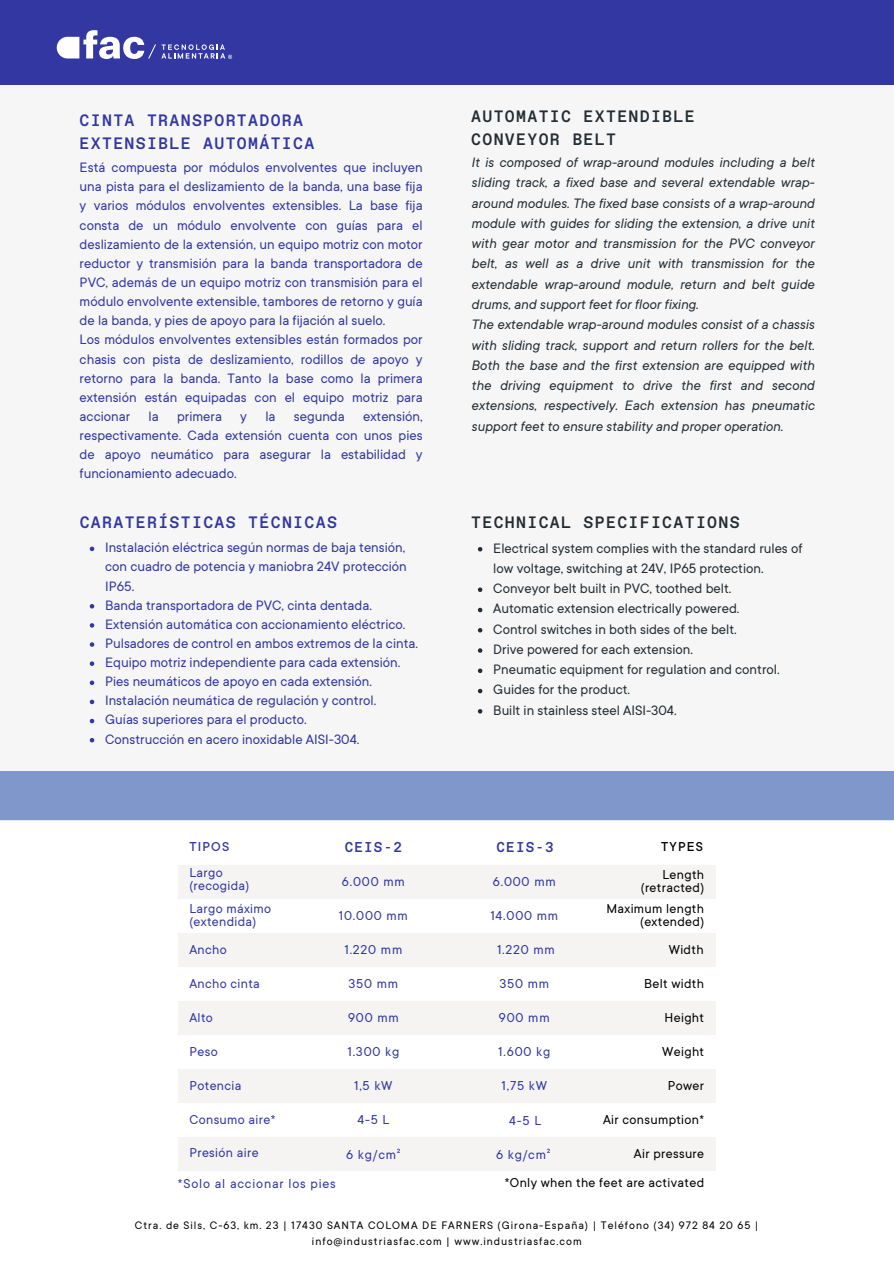
<style>
.page{position:relative;width:894px;height:1264px;background:#fff}
.page>*{position:absolute;margin:0;border:0;box-sizing:border-box;transform-origin:0 0}
.t1{font:500 16.5px/22.5px "Favorit Mono";letter-spacing:.08em;color:#3237a2}
.t2{font:500 16.5px/22.5px "Favorit Mono";letter-spacing:.08em;color:#232d34}
.t3{font:15px/19.2px "TT Commons";color:#3237a2}
.t4{font:italic 15px/20.2px "TT Commons";color:#232d34}
.t5{font:15px/20.2px "TT Commons";color:#232d34}
.t6{font:14.25px/13.5px "TT Commons";letter-spacing:.025em;color:#3237a2}
.t7{font:14.25px/13.5px "TT Commons";letter-spacing:.025em;color:#000;text-align:right}
.t8{font:14.25px "TT Commons";letter-spacing:.06em;color:#3237a2}
.t9{font:500 14.25px "Favorit Mono";letter-spacing:.08em;color:#3237a2}
.t10{font:500 14.25px "TT Commons";letter-spacing:.08em;color:#3237a2}
.t11{font:500 14.25px "TT Commons";letter-spacing:.08em;color:#000}
.t12{font:12px/16px "TT Commons";letter-spacing:.08em;color:#000;text-align:center}
</style>
<div class="page">
<div style="left:0;top:0;width:893px;height:85px;background:#3237a2"></div>
<div style="left:0;top:85px;width:893px;height:719px;background:#f6f6f6"></div>
<div style="left:0;top:771px;width:893px;height:49px;background:#8097cb"></div>
<svg style="left:57px;top:30px;width:175px;height:29px"></svg>
<svg style="left:90px;top:546px;width:4px;height:5px"></svg>
<svg style="left:90px;top:604px;width:4px;height:4px"></svg>
<svg style="left:90px;top:623px;width:4px;height:4px"></svg>
<svg style="left:90px;top:642px;width:4px;height:4px"></svg>
<svg style="left:90px;top:661px;width:4px;height:5px"></svg>
<svg style="left:90px;top:680px;width:4px;height:5px"></svg>
<svg style="left:90px;top:699px;width:4px;height:5px"></svg>
<svg style="left:90px;top:718px;width:4px;height:5px"></svg>
<svg style="left:90px;top:738px;width:4px;height:4px"></svg>
<svg style="left:477px;top:547px;width:5px;height:4px"></svg>
<svg style="left:477px;top:587px;width:5px;height:5px"></svg>
<svg style="left:477px;top:607px;width:5px;height:5px"></svg>
<svg style="left:477px;top:628px;width:5px;height:4px"></svg>
<svg style="left:477px;top:648px;width:5px;height:4px"></svg>
<svg style="left:477px;top:668px;width:5px;height:5px"></svg>
<svg style="left:477px;top:688px;width:5px;height:5px"></svg>
<svg style="left:477px;top:709px;width:5px;height:4px"></svg>
<div style="left:178px;top:865px;width:537px;height:34px;background:#f5f4f3"></div>
<div style="left:178px;top:933px;width:537px;height:34px;background:#f5f4f3"></div>
<div style="left:178px;top:1001px;width:537px;height:34px;background:#f5f4f3"></div>
<div style="left:178px;top:1069px;width:537px;height:34px;background:#f5f4f3"></div>
<div style="left:178px;top:1137px;width:537px;height:34px;background:#f5f4f3"></div>
<p class="t1" style="left:80px;top:109px;width:236px">CINTA TRANSPORTADORA<br>EXTENSIBLE AUTOMÁTICA</p>
<p class="t2" style="left:471px;top:105px;width:225px">AUTOMATIC EXTENDIBLE<br>CONVEYOR BELT</p>
<p class="t3" style="left:80px;top:158px;width:344px">Está compuesta por módulos envolventes que incluyen una pista para el deslizamiento de la banda, una base fija y varios módulos envolventes extensibles. La base fija consta de un módulo envolvente con guías para el deslizamiento de la extensión, un equipo motriz con motor reductor y transmisión para la banda transportadora de PVC, además de un equipo motriz con transmisión para el módulo envolvente extensible, tambores de retorno y guía de la banda, y pies de apoyo para la fijación al suelo.<br>Los módulos envolventes extensibles están formados por chasis con pista de deslizamiento, rodillos de apoyo y retorno para la banda. Tanto la base como la primera extensión están equipadas con el equipo motriz para accionar la primera y la segunda extensión, respectivamente. Cada extensión cuenta con unos pies de apoyo neumático para asegurar la estabilidad y funcionamiento adecuado.</p>
<h1 class="t4" style="left:471px;top:153px;width:345px">It is composed of wrap-around modules including a belt sliding track, a fixed base and several extendable wrap&shy;around modules. The fixed base consists of a wrap-around module with guides for sliding the extension, a drive unit with gear motor and transmission for the PVC conveyor belt, as well as a drive unit with transmission for the extendable wrap-around module, return and belt guide drums, and support feet for floor fixing.<br>The extendable wrap-around modules consist of a chassis with sliding track, support and return rollers for the belt.<br>Both the base and the first extension are equipped with the driving equipment to drive the first and second extensions, respectively. Each extension has pneumatic support feet to ensure stability and proper operation.</h1>
<p class="t1" style="left:80px;top:510px;width:258px">CARATERÍSTICAS TÉCNICAS</p>
<h2 class="t3" style="left:105px;top:538px;width:303px;text-align:justify">Instalación eléctrica según normas de baja tensión, con cuadro de potencia y maniobra 24V protección IP65.</h2>
<h1 class="t3" style="left:105px;top:595px;width:268px">Banda transportadora de PVC, cinta dentada.</h1>
<p class="t3" style="left:105px;top:615px;width:302px">Extensión automática con accionamiento eléctrico.</p>
<p class="t3" style="left:105px;top:634px;width:314px">Pulsadores de control en ambos extremos de la cinta.</p>
<p class="t3" style="left:105px;top:653px;width:297px">Equipo motriz independiente para cada extensión.</p>
<p class="t3" style="left:105px;top:672px;width:268px">Pies neumáticos de apoyo en cada extensión.</p>
<p class="t3" style="left:105px;top:691px;width:272px">Instalación neumática de regulación y control.</p>
<p class="t3" style="left:105px;top:710px;width:203px">Guías superiores para el producto.</p>
<p class="t3" style="left:105px;top:729px;width:256px">Construcción en acero inoxidable AISI-304.</p>
<p class="t2" style="left:471px;top:510px;width:270px">TECHNICAL SPECIFICATIONS</p>
<p class="t5" style="left:493px;top:538px;width:311px">Electrical system complies with the standard rules of low voltage, switching at 24V, IP65 protection.</p>
<p class="t5" style="left:493px;top:578px;width:239px">Conveyor belt built in PVC, toothed belt.</p>
<h1 class="t5" style="left:493px;top:599px;width:247px">Automatic extension electrically powered.</h1>
<h2 class="t5" style="left:493px;top:619px;width:245px">Control switches in both sides of the belt.</h2>
<h1 class="t5" style="left:493px;top:639px;width:201px">Drive powered for each extension.</h1>
<p class="t5" style="left:493px;top:659px;width:288px">Pneumatic equipment for regulation and control.</p>
<p class="t5" style="left:493px;top:680px;width:138px">Guides for the product.</p>
<p class="t5" style="left:493px;top:700px;width:185px">Built in stainless steel AISI-304.</p>
<h3 class="t10" style="left:189px;top:839px;width:41px">TIPOS</h3>
<h3 class="t6" style="left:189px;top:865px;width:61px">Largo (recogida)</h3>
<h3 class="t6" style="left:189px;top:902px;width:83px">Largo máximo (extendida)</h3>
<h5 class="t6" style="left:189px;top:942px;width:39px">Ancho</h5>
<h3 class="t9" style="left:345px;top:838px;width:59px">CEIS-2</h3>
<h5 class="t6" style="left:342px;top:875px;width:64px">6.000 mm</h5>
<h5 class="t9" style="left:496px;top:838px;width:59px">CEIS-3</h5>
<h5 class="t11" style="left:661px;top:839px;width:43px">TYPES</h5>
<h5 class="t6" style="left:492px;top:875px;width:64px">6.000 mm</h5>
<h5 class="t7" style="left:640px;top:868px;width:65px">Length (retracted)</h5>
<h5 class="t6" style="left:339px;top:909px;width:70px">10.000 mm</h5>
<h5 class="t6" style="left:490px;top:909px;width:69px">14.000 mm</h5>
<h5 class="t7" style="left:606px;top:902px;width:99px">Maximum length (extended)</h5>
<h5 class="t6" style="left:344px;top:943px;width:59px">1.220 mm</h5>
<h5 class="t6" style="left:497px;top:943px;width:59px">1.220 mm</h5>
<h5 class="t7" style="left:668px;top:942px;width:36px">Width</h5>
<h5 class="t6" style="left:189px;top:976px;width:72px">Ancho cinta</h5>
<h5 class="t6" style="left:348px;top:977px;width:51px">350 mm</h5>
<h5 class="t6" style="left:499px;top:977px;width:51px">350 mm</h5>
<h5 class="t7" style="left:644px;top:976px;width:61px">Belt width</h5>
<h5 class="t6" style="left:189px;top:1010px;width:25px">Alto</h5>
<h5 class="t6" style="left:348px;top:1011px;width:52px">900 mm</h5>
<h5 class="t6" style="left:499px;top:1011px;width:52px">900 mm</h5>
<h5 class="t7" style="left:664px;top:1010px;width:41px">Height</h5>
<h5 class="t6" style="left:189px;top:1044px;width:30px">Peso</h5>
<h5 class="t6" style="left:347px;top:1045px;width:53px">1.300 kg</h5>
<h5 class="t6" style="left:498px;top:1045px;width:53px">1.600 kg</h5>
<h5 class="t7" style="left:662px;top:1044px;width:43px">Weight</h5>
<h5 class="t6" style="left:189px;top:1078px;width:53px">Potencia</h5>
<h5 class="t6" style="left:354px;top:1079px;width:40px">1,5 kW</h5>
<h5 class="t6" style="left:501px;top:1079px;width:47px">1,75 kW</h5>
<h5 class="t7" style="left:667px;top:1078px;width:38px">Power</h5>
<h5 class="t6" style="left:189px;top:1112px;width:87px">Consumo aire*</h5>
<h4 class="t6" style="left:357px;top:1113px;width:33px">4-5 L</h4>
<h4 class="t6" style="left:509px;top:1114px;width:33px">4-5 L</h4>
<h5 class="t7" style="left:603px;top:1112px;width:102px">Air consumption*</h5>
<h5 class="t6" style="left:189px;top:1146px;width:71px">Presión aire</h5>
<h5 class="t6" style="left:346px;top:1147px;width:56px">6 kg/cm²</h5>
<h5 class="t6" style="left:496px;top:1147px;width:56px">6 kg/cm²</h5>
<h5 class="t7" style="left:633px;top:1146px;width:72px">Air pressure</h5>
<h5 class="t8" style="left:178px;top:1176px;width:159px">*Solo al accionar los pies</h5>
<h5 class="t7" style="left:505px;top:1176px;width:201px">*Only when the feet are activated</h5>
<p class="t12" style="left:135px;top:1217px;width:625px">Ctra. de Sils, C-63, km. 23 | 17430 SANTA COLOMA DE FARNERS (Girona-España) | Teléfono (34) 972 84 20 65 | info@industriasfac.com | www.industriasfac.com</p>
</div>
